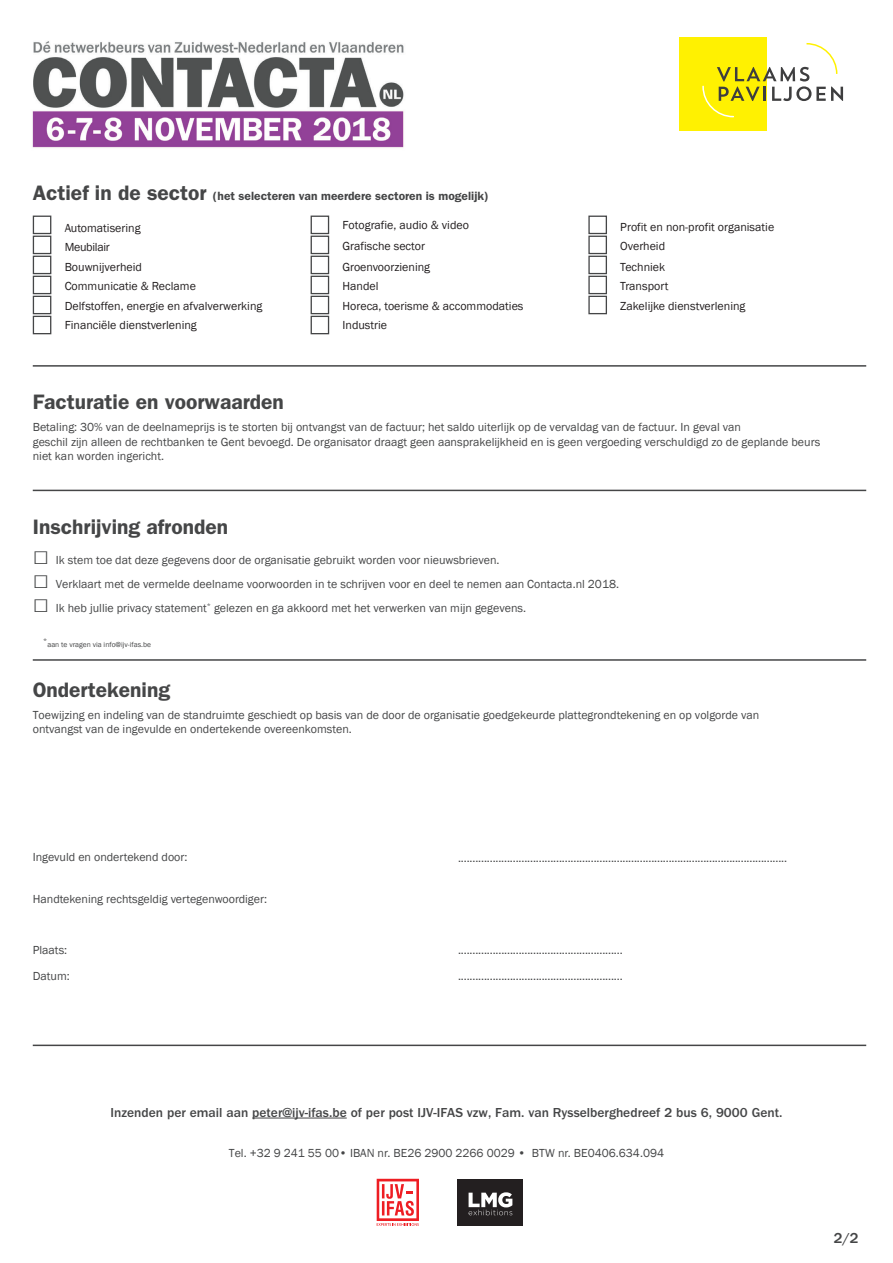
<style>
.page{position:relative;width:893px;height:1263px;background:#fff}
.page>*{position:absolute;margin:0;border:0;box-sizing:border-box;transform-origin:0 0}
.t1{font:600 21px "ITC Franklin Gothic Std";color:#454647}
.t2{font:500 15px "Franklin Gothic";color:#454647}
.t3{font:500 13.5px "Franklin Gothic";color:#454647}
.t4{font:12px/14.4px "Franklin Gothic";color:#454647}
.t5{font:12px/19.5px "Franklin Gothic";color:#231f20}
.t6{font:600 12px "ITC Franklin Gothic Std";color:#454647}
.t7{font:7.5px "Franklin Gothic";color:#454647}
.t8{font:7.05px "Franklin Gothic";color:#454647}
.s1{font-size:21px}
.s2{font-size:27px}
</style>
<div class="page">
<img style="left:32px;top:41px;width:372px;height:107px">
<hr style="left:252px;top:1118px;width:95px;height:1px;background:#454647">
<hr style="left:33px;top:659px;width:833px;height:2px;background:#454647">
<hr style="left:33px;top:1044px;width:833px;height:2px;background:#454647">
<hr style="left:33px;top:365px;width:833px;height:2px;background:#454647">
<hr style="left:33px;top:490px;width:833px;height:1px;background:#454647">
<div style="left:33px;top:216px;width:18px;height:18px;border:1px solid #454647"></div>
<div style="left:33px;top:256px;width:18px;height:18px;border:1px solid #454647"></div>
<div style="left:33px;top:296px;width:18px;height:18px;border:1px solid #454647"></div>
<div style="left:33px;top:276px;width:18px;height:18px;border:1px solid #454647"></div>
<div style="left:33px;top:316px;width:18px;height:18px;border:1px solid #454647"></div>
<div style="left:33px;top:236px;width:18px;height:18px;border:1px solid #454647"></div>
<div style="left:311px;top:216px;width:18px;height:18px;border:1px solid #454647"></div>
<div style="left:311px;top:256px;width:18px;height:18px;border:1px solid #454647"></div>
<div style="left:311px;top:296px;width:18px;height:18px;border:1px solid #454647"></div>
<div style="left:311px;top:276px;width:18px;height:18px;border:1px solid #454647"></div>
<div style="left:311px;top:316px;width:18px;height:18px;border:1px solid #454647"></div>
<div style="left:311px;top:236px;width:18px;height:18px;border:1px solid #454647"></div>
<div style="left:588px;top:216px;width:19px;height:18px;border:1px solid #454647"></div>
<div style="left:588px;top:256px;width:19px;height:18px;border:1px solid #454647"></div>
<div style="left:588px;top:296px;width:19px;height:18px;border:1px solid #454647"></div>
<div style="left:588px;top:276px;width:19px;height:18px;border:1px solid #454647"></div>
<div style="left:588px;top:236px;width:19px;height:18px;border:1px solid #454647"></div>
<svg style="left:377px;top:1179px;width:42px;height:47px"></svg>
<div style="left:457px;top:1179px;width:65px;height:46px;background:#231f20"></div>
<svg style="left:469px;top:1192px;width:43px;height:23px"></svg>
<div style="left:679px;top:37px;width:87px;height:94px;background:#fff101"></div>
<svg style="left:702px;top:43px;width:141px;height:74px"></svg>
<p class="t6" style="left:33px;top:188px;width:457px"><span class="s1">Actief in de sector</span> (het selecteren van meerdere sectoren is mogelijk)</p>
<p class="t5" style="left:65px;top:218px;width:199px">Automatisering<br>Meubilair<br>Bouwnijverheid<br>Communicatie &amp; Reclame<br>Delfstoffen, energie en afvalverwerking<br>Financiële dienstverlening</p>
<p class="t5" style="left:342px;top:216px;width:128px">Fotografie, audio &amp; video</p>
<p class="t5" style="left:620px;top:217px;width:155px">Profit en non-profit organisatie</p>
<p class="t5" style="left:342px;top:236px;width:84px">Grafische sector</p>
<p class="t5" style="left:342px;top:257px;width:89px">Groenvoorziening</p>
<p class="t5" style="left:342px;top:277px;width:182px">Handel<br>Horeca, toerisme &amp; accommodaties<br>Industrie</p>
<p class="t5" style="left:620px;top:235px;width:46px;line-height:21px">Overheid<br>Techniek</p>
<p class="t5" style="left:620px;top:277px;width:127px">Transport<br>Zakelijke dienstverlening</p>
<h1 class="t1" style="left:33px;top:389px;width:253px">Facturatie en voorwaarden</h1>
<p class="t4" style="left:33px;top:420px;width:789px">Betaling: 30% van de deelnameprijs is te storten bij ontvangst van de factuur; het saldo uiterlijk op de vervaldag van de factuur. In geval van<br>geschil zijn alleen de rechtbanken te Gent bevoegd. De organisator draagt geen aansprakelijkheid en is geen vergoeding verschuldigd zo de geplande beurs niet kan worden ingericht.</p>
<h1 class="t1" style="left:33px;top:514px;width:197px">Inschrijving afronden</h1>
<p class="t4" style="left:33px;top:553px;width:468px"><span class="s2">□</span> Ik stem toe dat deze gegevens door de organisatie gebruikt worden voor nieuwsbrieven.</p>
<p class="t4" style="left:33px;top:577px;width:588px"><span class="s2">□</span> Verklaart met de vermelde deelname voorwoorden in te schrijven voor en deel te nemen aan Contacta.nl 2018.</p>
<p class="t4" style="left:33px;top:601px;width:495px"><span class="s2">□</span> Ik heb jullie privacy statement<sup>*</sup> gelezen en ga akkoord met het verwerken van mijn gegevens.</p>
<p class="t8" style="left:43px;top:637px;width:6px">*</p>
<p class="t7" style="left:47px;top:640px;width:105px">aan te vragen via info@ijv-ifas.be</p>
<h1 class="t1" style="left:33px;top:677px;width:139px">Ondertekening</h1>
<p class="t4" style="left:33px;top:708px;width:728px">Toewijzing en indeling van de standruimte geschiedt op basis van de door de organisatie goedgekeurde plattegrondtekening en op volgorde van ontvangst van de ingevulde en ondertekende overeenkomsten.</p>
<p class="t4" style="left:33px;top:850px;width:156px">Ingevuld en ondertekend door:</p>
<p class="t4" style="left:458px;top:851px;width:331px">..................................................................................................................</p>
<p class="t4" style="left:33px;top:892px;width:236px">Handtekening rechtsgeldig vertegenwoordiger:</p>
<p class="t4" style="left:33px;top:943px;width:36px">Plaats:</p>
<p class="t4" style="left:458px;top:943px;width:166px">.........................................................</p>
<p class="t4" style="left:33px;top:969px;width:39px">Datum:</p>
<p class="t4" style="left:458px;top:969px;width:166px">.........................................................</p>
<p class="t3" style="left:111px;top:1105px;width:673px">Inzenden per email aan peter@ijv-ifas.be of per post IJV-IFAS vzw, Fam. van Rysselberghedreef 2 bus 6, 9000 Gent.</p>
<p class="t4" style="left:229px;top:1146px;width:437px">Tel. +32 9 241 55 00• IBAN nr. BE26 2900 2266 0029 • BTW nr. BE0406.634.094</p>
<p class="t2" style="left:834px;top:1230px;width:26px">2/2</p>
</div>
